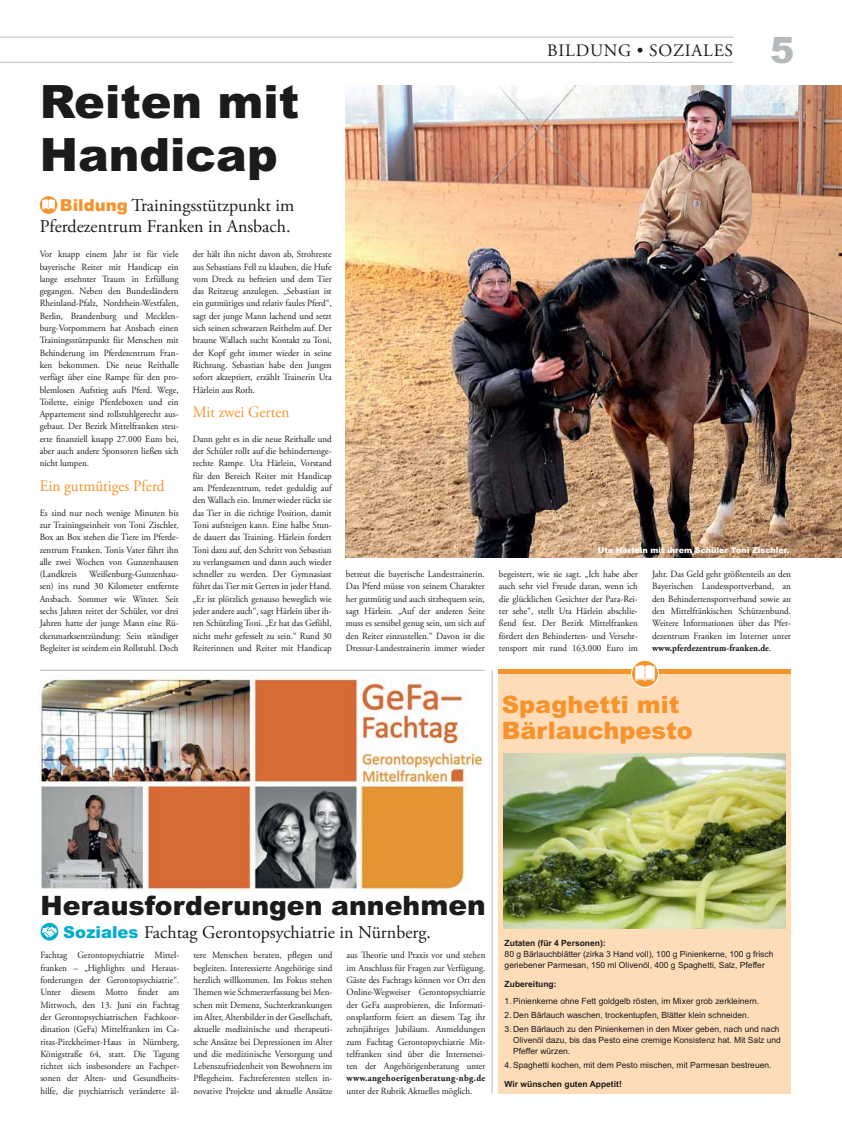
<style>
.page{position:relative;width:842px;height:1134px;background:#fff}
.page>*{position:absolute;margin:0;border:0;box-sizing:border-box;transform-origin:0 0}
.t1{font:900 46px/53px "Arial";color:#1b1a1d}
.t2{font:900 36.3px "Arial";color:#b4b9bb}
.t3{font:900 26.7px "Arial";color:#1b1a1d}
.t4{font:900 24px/26px "Arial";color:#f6932d}
.t5{font:18px/21px "Adobe Garamond Pro";color:#1b1a1d;text-align:right}
.t6{font:17.4px "Adobe Garamond Pro";letter-spacing:.045em;color:#1b1a1d}
.t7{font:16px "Adobe Garamond Pro";color:#f6932d;scale:.95 1}
.t8{font:9.5px/12.3px "Adobe Garamond Pro";color:#1b1a1d;text-align:justify;scale:.95 1}
.t9{font:700 9.5px "Adobe Garamond Pro";letter-spacing:.03em;color:#1b1a1d;scale:.95 1}
.t10{font:8.5px/11px "Arial";color:#1b1a1d}
.t11{font:700 8.5px "Arial";color:#1b1a1d}
.t12{font:900 8px "Arial";color:#fff}
.s1{font-family:"Arial";font-weight:900;font-size:16.5px;color:#f6932d}
.s2{font-weight:700}
.s3{font-size:28px}
.s4{font-family:"Arial";font-weight:900;font-size:16.5px;color:#00adcb}
</style>
<div class="page">
<hr style="left:0;top:37px;width:733px;height:1px;background:#bbbebf">
<hr style="left:0;top:62px;width:733px;height:1px;background:#bbbebf">
<img style="left:40px;top:676px;width:444px;height:215px">
<hr style="left:40px;top:670px;width:445px;height:1px;background:#b4b9bb">
<img style="left:346px;top:85px;width:496px;height:472px">
<div style="left:40px;top:196px;width:17px;height:18px;background:#f6932d;border-radius:50%"></div>
<svg style="left:42px;top:199px;width:13px;height:11px"></svg>
<hr style="left:492px;top:670px;width:1px;height:424px;background:#b4b9bb">
<div style="left:41px;top:923px;width:17px;height:17px;background:#00adcb;border-radius:50%"></div>
<svg style="left:42px;top:927px;width:15px;height:10px"></svg>
<div style="left:499px;top:671px;width:292px;height:423px;background:#fedcb8"></div>
<div style="left:499px;top:669px;width:292px;height:5px;background:#f6932d"></div>
<svg style="left:631px;top:660px;width:27px;height:27px"></svg>
<svg style="left:635px;top:665px;width:20px;height:16px"></svg>
<div style="left:631px;top:660px;width:28px;height:28px;border:1px solid #fff;border-radius:50%"></div>
<img style="left:503px;top:754px;width:282px;height:174px">
<h1 class="t1" style="left:40px;top:80px;width:261px">Reiten mit<br>Handicap</h1>
<h3 class="t5" style="left:40px;top:195px;width:256px"><span class="s1">Bildung</span> Trainingsstützpunkt im<br>Pferdezentrum Franken in Ansbach.</h3>
<p class="t8" style="left:40px;top:248px;width:148px">Vor knapp einem Jahr ist für viele bayerische Reiter mit Handicap ein lange ersehnter Traum in Erfüllung gegangen. Neben den Bundesländern Rheinland-Pfalz, Nordrhein-Westfalen, Berlin, Brandenburg und Mecklen&shy;burg-Vorpommern hat Ansbach einen Trainingsstützpunkt für Menschen mit Behinderung im Pferdezentrum Fran&shy;ken bekommen. Die neue Reithalle verfügt über eine Rampe für den pro&shy;blemlosen Aufstieg aufs Pferd. Wege, Toilette, einige Pferdeboxen und ein Appartement sind rollstuhlgerecht aus&shy;gebaut. Der Bezirk Mittelfranken steu&shy;erte finanziell knapp 27.000 Euro bei, aber auch andere Sponsoren ließen sich nicht lumpen.</p>
<h3 class="t7" style="left:40px;top:478px;width:133px">Ein gutmütiges Pferd</h3>
<p class="t8" style="left:40px;top:507px;width:148px">Es sind nur noch wenige Minuten bis zur Trainingseinheit von Toni Zischler, Box an Box stehen die Tiere im Pferde&shy;zentrum Franken. Tonis Vater fährt ihn alle zwei Wochen von Gunzenhausen (Landkreis</p>
<p class="t8" style="left:40px;top:568px;width:148px;text-indent:50px">Weißenburg-Gunzenhau&shy;sen) ins rund 30 Kilometer entfernte Ansbach. Sommer wie Winter. Seit sechs Jahren reitet der Schüler, vor drei Jahren hatte der junge Mann eine Rü&shy;ckenmarksentzündung: Sein ständiger Begleiter ist seitdem ein Rollstuhl. Doch</p>
<p class="t8" style="left:193px;top:248px;width:148px">der hält ihn nicht davon ab, Strohreste aus Sebastians Fell zu klauben, die Hufe vom Dreck zu befreien und dem Tier das Reitzeug anzulegen. „Sebastian ist ein gutmütiges und relativ faules Pferd“, sagt der junge Mann lachend und setzt sich seinen schwarzen Reithelm auf. Der braune Wallach sucht Kontakt zu Toni, der Kopf geht immer wieder in seine Richtung. Sebastian habe den Jungen sofort akzeptiert, erzählt Trainerin Uta Härlein aus Roth.</p>
<h3 class="t7" style="left:193px;top:404px;width:103px">Mit zwei Gerten</h3>
<p class="t8" style="left:193px;top:433px;width:148px">Dann geht es in die neue Reithalle und der Schüler rollt auf die behindertenge&shy;rechte Rampe. Uta Härlein, Vorstand für den Bereich Reiter mit Handicap am Pferdezentrum, redet geduldig auf den Wallach ein. Immer wieder rückt sie das Tier in die richtige Position, damit Toni aufsteigen kann. Eine halbe Stun&shy;de dauert das Training. Härlein fordert Toni dazu auf, den Schritt von Sebastian zu verlangsamen und dann auch wieder schneller zu werden. Der Gymnasiast führt das Tier mit Gerten in jeder Hand. „Er ist plötzlich genauso beweglich wie jeder andere auch“, sagt Härlein über ih&shy;ren Schützling Toni. „Er hat das Gefühl, nicht mehr gefesselt zu sein.“ Rund 30<br>Reiterinnen und Reiter mit Handicap</p>
<h3 class="t6" style="left:547px;top:42px;width:187px">BILDUNG • SOZIALES</h3>
<h2 class="t2" style="left:770px;top:37px;width:26px">5</h2>
<p class="t12" style="left:598px;top:547px;width:193px">Uta Härlein mit ihrem Schüler Toni Zischler.</p>
<p class="t8" style="left:346px;top:568px;width:148px">betreut die bayerische Landestrainerin.<br>Das Pferd müsse von seinem Charakter her gutmütig und auch sitzbequem sein, sagt Härlein. „Auf der anderen Seite muss es sensibel genug sein, um sich auf den Reiter einzustellen.“ Davon ist die Dressur-Landestrainerin immer wieder</p>
<p class="t8" style="left:499px;top:568px;width:148px">begeistert, wie sie sagt. „Ich habe aber auch sehr viel Freude daran, wenn ich die glücklichen Gesichter der Para-Rei&shy;ter sehe“, stellt Uta Härlein abschlie&shy;ßend fest. Der Bezirk Mittelfranken fördert den Behinderten- und Versehr&shy;tensport mit rund 163.000 Euro im</p>
<p class="t8" style="left:652px;top:568px;width:148px">Jahr. Das Geld geht größtenteils an den Bayerischen Landessportverband, an den Behindertensportverband sowie an den Mittelfränkischen Schützenbund.<br>Weitere Informationen über das Pfer&shy;dezentrum Franken im Internet unter <span class="s2">www.pferdezentrum-franken.de</span>.</p>
<h3 class="t4" style="left:502px;top:694px;width:193px">Spaghetti mit<br>Bärlauchpesto</h3>
<h3 class="t3" style="left:41px;top:896px;width:447px">Herausforderungen anneh<span class="s3">men</span></h3>
<h3 class="t5" style="left:63px;top:923px;width:369px"><span class="s4">Soziales</span> Fachtag Gerontopsychiatrie in Nürnberg.</h3>
<p class="t8" style="left:40px;top:950px;width:148px">Fachtag Gerontopsychiatrie Mittel&shy;franken – „Highlights und Heraus&shy;forderungen der Geronto psychiatrie“.<br>Unter diesem Motto findet am Mittwoch, den 13. Juni ein Fachtag der Gerontopsychiatrischen Fachkoor&shy;dination (GeFa) Mittelfranken im Ca&shy;ritas-Pirckheimer-Haus in Nürnberg, Königstraße 64, statt. Die Tagung richtet sich insbesondere an Fachper&shy;sonen der Alten- und Gesundheits&shy;hilfe, die psychiatrisch veränderte äl-</p>
<p class="t8" style="left:193px;top:950px;width:148px">tere Menschen beraten, pflegen und begleiten. Interessierte Angehörige sind herzlich willkommen. Im Fokus stehen Themen wie Schmerzerfassung bei Men&shy;schen mit Demenz, Suchterkrankungen im Alter, Altersbilder in der Gesellschaft, aktuelle medizinische und therapeuti&shy;sche Ansätze bei Depressionen im Alter und die medizinische Versorgung und Lebenszufriedenheit von Bewohnern im Pflegeheim. Fachreferenten stellen in&shy;novative Projekte und aktuelle Ansätze</p>
<p class="t8" style="left:347px;top:950px;width:148px">aus Theorie und Praxis vor und stehen im Anschluss für Fragen zur Verfügung.<br>Gäste des Fachtags können vor Ort den Online-Wegweiser Gerontopsychiatrie der GeFa ausprobieren, die Informati&shy;onsplattform feiert an diesem Tag ihr zehnjähriges Jubiläum. Anmeldungen zum Fachtag Geronto psychiatrie Mit&shy;telfranken sind über die Internetsei&shy;ten der Angehörigenberatung unter</p>
<p class="t9" style="left:347px;top:1074px;width:148px">www.angehoerigenberatung-nbg.de</p>
<p class="t8" style="left:347px;top:1085px;width:134px">unter der Rubrik Aktuelles möglich.</p>
<p class="t11" style="left:505px;top:940px;width:103px">Zutaten (für 4 Personen):</p>
<p class="t10" style="left:505px;top:949px;width:270px">80 g Bärlauchblätter (zirka 3 Hand voll), 100 g Pinienkerne, 100 g frisch geriebener Parmesan, 150 ml Olivenöl, 400 g Spaghetti, Salz, Pfeffer</p>
<p class="t11" style="left:505px;top:981px;width:53px">Zubereitung:</p>
<p class="t10" style="left:505px;top:996px;width:256px">1. Pinienkerne ohne Fett goldgelb rösten, im Mixer grob zerkleinern.</p>
<p class="t10" style="left:505px;top:1010px;width:246px">2. Den Bärlauch waschen, trockentupfen, Blätter klein schneiden.</p>
<p class="t10" style="left:513px;top:1024px;width:269px;text-indent:-9px">3. Den Bärlauch zu den Pinienkernen in den Mixer geben, nach und nach<br>Olivenöl dazu, bis das Pesto eine cremige Konsistenz hat. Mit Salz und<br>Pfeffer würzen.</p>
<p class="t10" style="left:505px;top:1060px;width:268px">4. Spaghetti kochen, mit dem Pesto mischen, mit Parmesan bestreuen.</p>
<p class="t11" style="left:505px;top:1081px;width:119px">Wir wünschen guten Appetit!</p>
</div>
